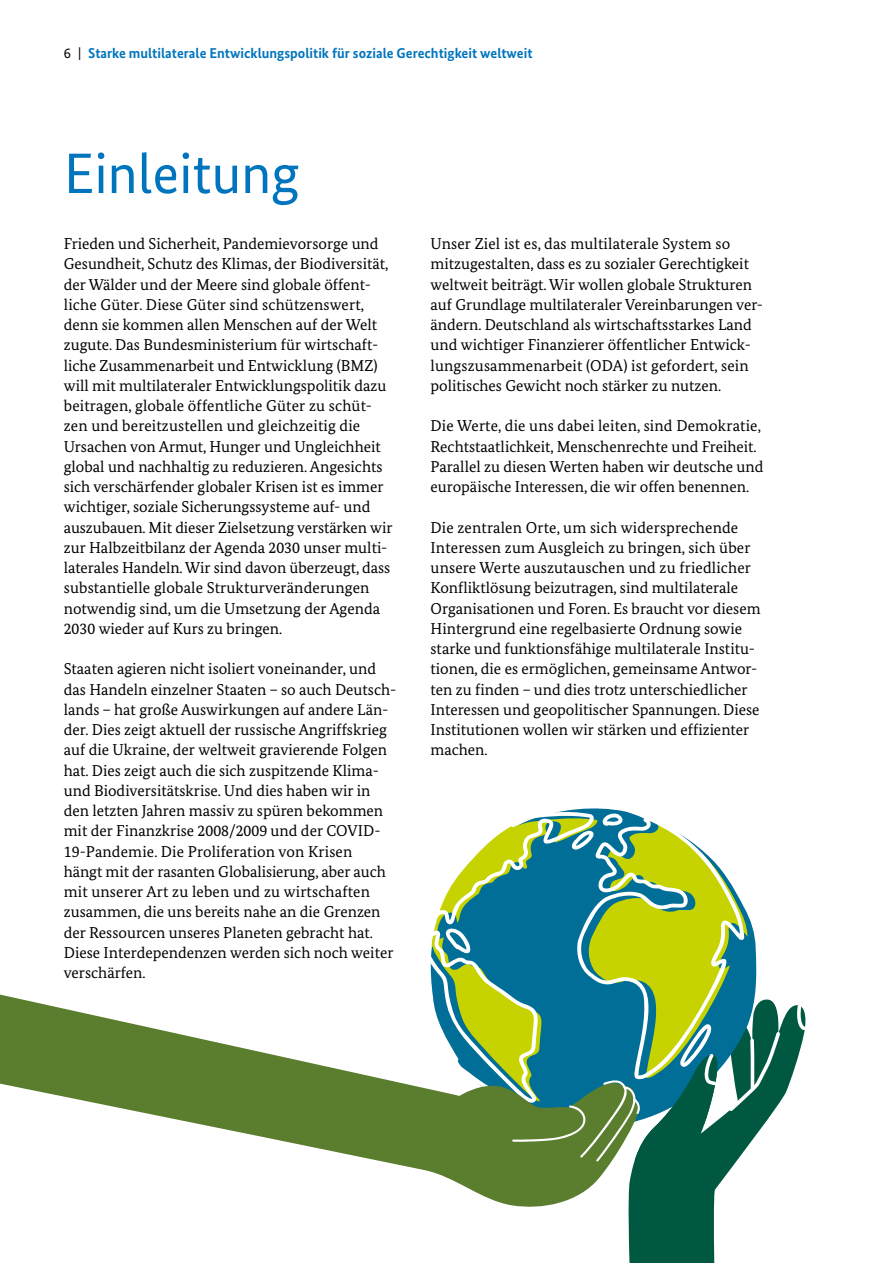
<style>
.page{position:relative;width:893px;height:1263px;background:#fff}
.page>*{position:absolute;margin:0;border:0;box-sizing:border-box;transform-origin:0 0}
.t1{font:57px "Bundes Sans";color:#0075be}
.t2{font:15.75px/20.2px "Bundes Serif";color:#000}
.t3{font:700 14.25px "Bundes Sans";color:#0075be}
.s1{font-weight:400;color:#000}
</style>
<div class="page">
<svg style="left:628px;top:999px;width:177px;height:264px"></svg>
<svg style="left:796px;top:1002px;width:10px;height:31px"></svg>
<svg style="left:430px;top:808px;width:314px;height:215px"></svg>
<svg style="left:438px;top:923px;width:35px;height:37px"></svg>
<svg style="left:569px;top:812px;width:56px;height:38px"></svg>
<svg style="left:0;top:965px;width:640px;height:245px"></svg>
<svg style="left:435px;top:1084px;width:25px;height:12px"></svg>
<svg style="left:512px;top:1023px;width:271px;height:139px"></svg>
<p class="t3" style="left:64px;top:44px;width:470px"><span class="s1">6 |</span> Starke multilaterale Entwicklungspolitik für soziale Gerechtigkeit weltweit</p>
<h1 class="t1" style="left:64px;top:139px;width:237px">Einleitung</h1>
<p class="t2" style="left:64px;top:233px;width:330px">Frieden und Sicherheit, Pandemievorsorge und Gesundheit, Schutz des Klimas, der Biodiversität, der Wälder und der Meere sind globale öffent&shy;liche Güter. Diese Güter sind schützenswert, denn sie kommen allen Menschen auf der Welt zugute. Das Bundesministerium für wirtschaft&shy;liche Zusammenarbeit und Entwicklung (BMZ) will mit multilateraler Entwicklungspolitik dazu beitragen, globale öffentliche Güter zu schüt&shy;zen und bereitzustellen und gleichzeitig die Ursachen von Armut, Hunger und Ungleichheit global und nachhaltig zu reduzieren. Angesichts sich verschärfender globaler Krisen ist es immer wichtiger, soziale Sicherungssysteme auf- und auszubauen. Mit dieser Zielsetzung verstärken wir zur Halbzeitbilanz der Agenda 2030 unser multi&shy;laterales Handeln. Wir sind davon überzeugt, dass substantielle globale Strukturveränderungen notwendig sind, um die Umsetzung der Agenda 2030 wieder auf Kurs zu bringen.</p>
<p class="t2" style="left:64px;top:659px;width:334px">Staaten agieren nicht isoliert voneinander, und das Handeln einzelner Staaten – so auch Deutsch&shy;lands – hat große Auswirkungen auf andere Län&shy;der. Dies zeigt aktuell der russische Angriffskrieg auf die Ukraine, der weltweit gravierende Folgen hat. Dies zeigt auch die sich zuspitzende Klima&shy;und Biodiversitätskrise. Und dies haben wir in den letzten Jahren massiv zu spüren bekommen mit der Finanzkrise 2008/2009 und der COVID-19-Pandemie. Die Proliferation von Krisen<br>hängt mit der rasanten Globalisierung, aber auch mit unserer Art zu leben und zu wirtschaften zusammen, die uns bereits nahe an die Grenzen der Ressourcen unseres Planeten gebracht hat.<br>Diese Interdependenzen werden sich noch weiter verschärfen.</p>
<p class="t2" style="left:431px;top:233px;width:334px">Unser Ziel ist es, das multilaterale System so mitzugestalten, dass es zu sozialer Gerechtigkeit weltweit beiträgt. Wir wollen globale Strukturen auf Grundlage multilateraler Vereinbarungen ver&shy;ändern. Deutschland als wirtschaftsstarkes Land und wichtiger Finanzierer öffentlicher Entwick&shy;lungszusammenarbeit (ODA) ist gefordert, sein politisches Gewicht noch stärker zu nutzen.</p>
<p class="t2" style="left:431px;top:416px;width:334px">Die Werte, die uns dabei leiten, sind Demokratie, Rechtstaatlichkeit, Menschenrechte und Freiheit.<br>Parallel zu diesen Werten haben wir deutsche und europäische Interessen, die wir offen benennen.</p>
<p class="t2" style="left:431px;top:517px;width:332px">Die zentralen Orte, um sich widersprechende Interessen zum Ausgleich zu bringen, sich über unsere Werte auszutauschen und zu friedlicher Konfliktlösung beizutragen, sind multilaterale Organisationen und Foren. Es braucht vor diesem Hintergrund eine regelbasierte Ordnung sowie starke und funktionsfähige multilaterale Institu&shy;tionen, die es ermöglichen, gemeinsame Antwor&shy;ten zu finden – und dies trotz unterschiedlicher Interessen und geopolitischer Spannungen. Diese Institutionen wollen wir stärken und effizienter machen.</p>
</div>
